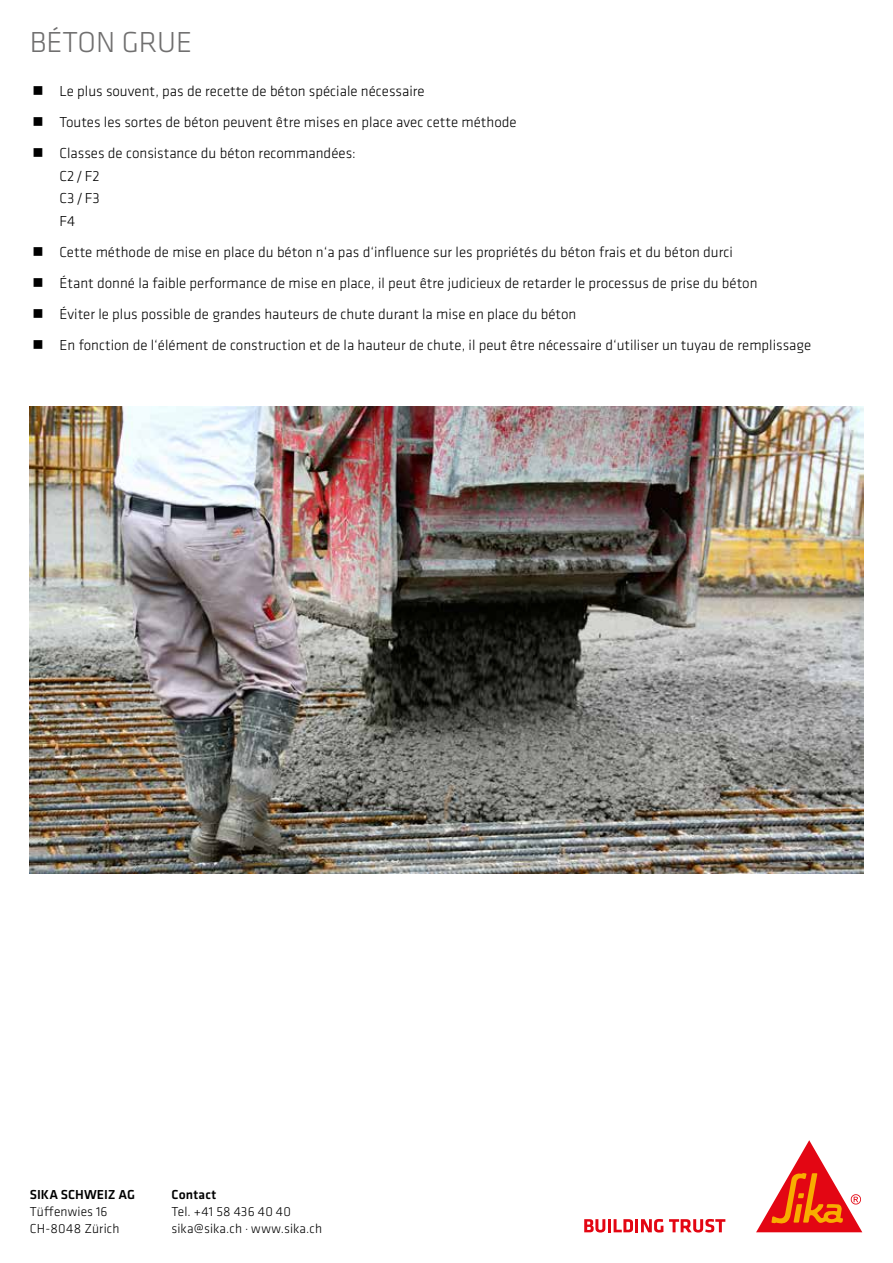
<style>
.page{position:relative;width:893px;height:1263px;background:#fff}
.page>*{position:absolute;margin:0;border:0;box-sizing:border-box;transform-origin:0 0}
.t1{font:300 30px "Klavika";color:#706f6f}
.t2{font:300 15px/31px "Klavika";color:#000}
.t3{font:300 13.5px/17px "Klavika";letter-spacing:.01em;color:#000}
.t4{font:500 13.5px "Klavika";color:#000}
</style>
<div class="page">
<svg style="left:584px;top:1219px;width:79px;height:13px"></svg>
<svg style="left:669px;top:1219px;width:56px;height:13px"></svg>
<svg style="left:756px;top:1140px;width:106px;height:92px"></svg>
<img style="left:30px;top:406px;width:833px;height:468px">
<h1 class="t1" style="left:30px;top:24px;width:164px">BÉTON GRUE</h1>
<p class="t2" style="left:60px;top:76px;width:459px">Le plus souvent, pas de recette de béton spéciale nécessaire<br>Toutes les sortes de béton peuvent être mises en place avec cette méthode<br>Classes de consistance du béton recommandées:</p>
<p class="t2" style="left:60px;top:164px;width:42px;line-height:22.5px;text-align:justify">C2/F2<br>C3/F3<br>F4</p>
<p class="t2" style="left:60px;top:236px;width:753px">Cette méthode de mise en place du béton n‘a pas d‘influence sur les propriétés du béton frais et du béton durci<br>Étant donné la faible performance de mise en place, il peut être judicieux de retarder le processus de prise du béton<br>Éviter le plus possible de grandes hauteurs de chute durant la mise en place du béton<br>En fonction de l‘élément de construction et de la hauteur de chute, il peut être nécessaire d‘utiliser un tuyau de remplissage</p>
<p class="t4" style="left:30px;top:1186px;width:107px">SIKA SCHWEIZ AG</p>
<p class="t3" style="left:30px;top:1203px;width:91px">Tüffenwies 16<br>CH-8048 Zürich</p>
<p class="t4" style="left:172px;top:1186px;width:46px">Contact</p>
<p class="t3" style="left:172px;top:1203px;width:152px">Tel. +41 58 436 40 40 sika@sika.ch . www.sika.ch</p>
</div>
